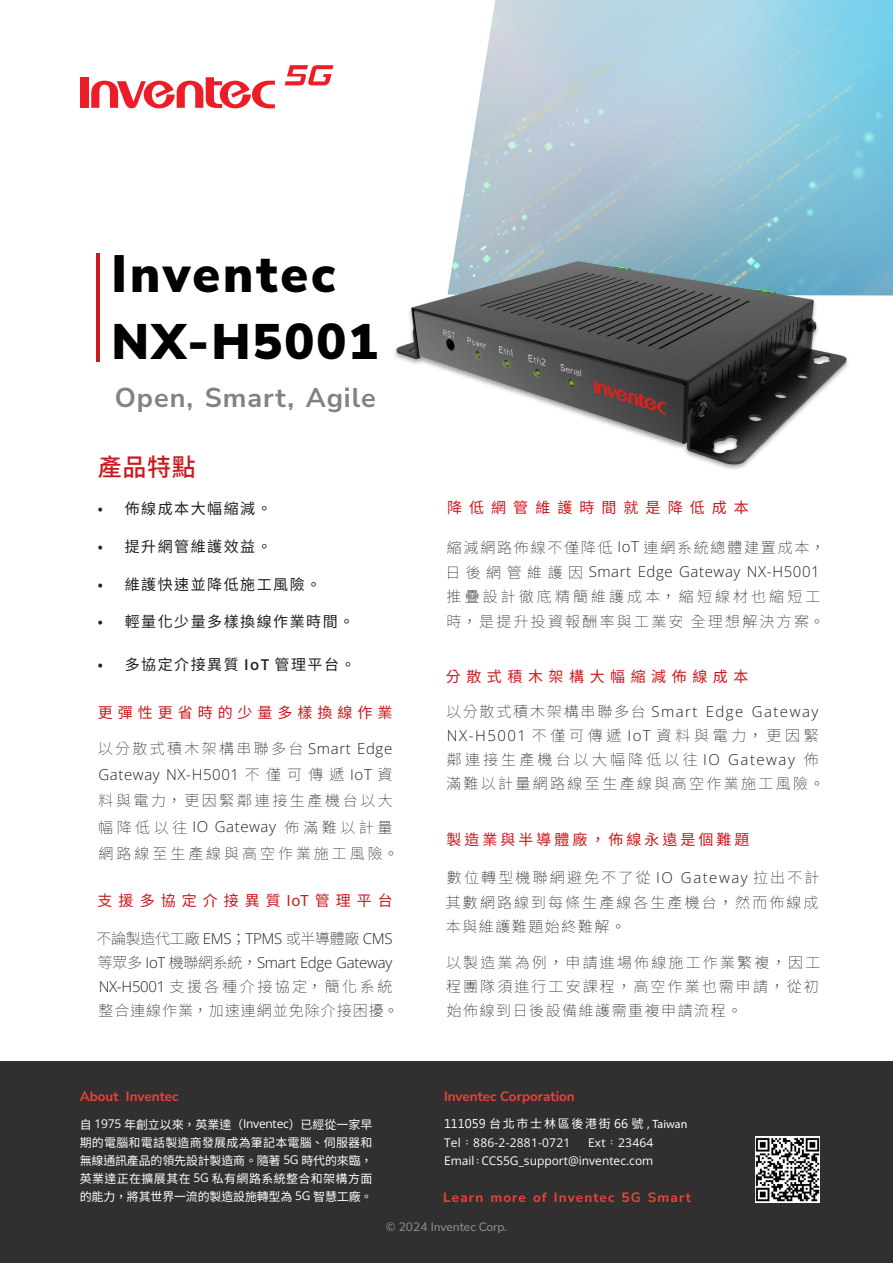
<style>
.page{position:relative;width:893px;height:1263px;background:#fff}
.page>*{position:absolute;margin:0;border:0;box-sizing:border-box;transform-origin:0 0}
.t1{font:900 52.5px "Nunito Sans";letter-spacing:.06em;color:#000;scale:.95 1}
.t2{font:900 49.8px "Nunito Sans";letter-spacing:.04em;color:#000}
.t3{font:700 27px "Nunito Sans";letter-spacing:.035em;color:#808285}
.t4{font:500 24.45px "Source Han Sans TC";color:#cb181e}
.t5{font:200 15px/24.3px "Source Han Sans TC";letter-spacing:.145em;color:#231f20;text-align:justify}
.t6{font:200 15px/26.2px "Source Han Sans TC";letter-spacing:.175em;color:#231f20}
.t7{font:200 15px/24.2px "Source Han Sans TC";letter-spacing:.21em;color:#231f20}
.t8{font:200 15px/24px "Source Han Sans TC";letter-spacing:.065em;color:#231f20}
.t9{font:200 15px/24.9px "Source Han Sans TC";letter-spacing:.205em;color:#231f20}
.t10{font:15px "Source Han Sans TC";letter-spacing:.1em;color:#231f20}
.t11{font:200 15px "Source Han Sans TC";letter-spacing:.115em;color:#231f20}
.t12{font:15px "Source Han Sans TC";letter-spacing:.2em;color:#cb181e}
.t13{font:15px "Source Han Sans TC";letter-spacing:.4em;color:#cb181e}
.t14{font:15px "Source Han Sans TC";letter-spacing:.33em;color:#cb181e}
.t15{font:15px "Source Han Sans TC";letter-spacing:.37em;color:#cb181e}
.t16{font:15px "Source Han Sans TC";letter-spacing:.47em;color:#cb181e}
.t17{font:700 13.5px "Nunito Sans";color:#ee4238}
.t18{font:700 13.5px "Nunito Sans";letter-spacing:.085em;color:#ee4238}
.t19{font:12px/18px "Source Han Sans TC";letter-spacing:.01em;color:#fff;text-align:justify}
.t20{font:12px/18.5px "Open Sans";letter-spacing:.02em;color:#fff}
.t21{font:12px "Open Sans";color:#fff}
.t22{font:12px "Nunito Sans";color:#939598}
.s1{font-family:"Open Sans";font-weight:600}
.s2{font-family:"Open Sans";font-weight:300}
.s3{font-family:"Open Sans"}
.s4{font-family:"Microsoft Jheng Hei"}
.s5{font-family:"Source Han Sans TC"}
.s6{font-family:"Myriad Pro"}
.s7{font-family:"Adobe Ming Std";font-weight:300}
</style>
<div class="page">
<div style="left:0;top:1061px;width:893px;height:202px;background:#312f30"></div>
<img style="left:394px;top:114px;width:499px;height:356px">
<hr style="left:96px;top:253px;width:3px;height:108px;background:#cb181e">
<div style="left:81px;top:77px;width:8px;height:31px;background:#ee1c27"></div>
<svg style="left:91px;top:77px;width:184px;height:31px"></svg>
<svg style="left:285px;top:65px;width:48px;height:20px"></svg>
<img style="left:755px;top:1137px;width:64px;height:65px">
<p class="t1" style="left:112px;top:237px;width:237px">Inventec</p>
<p class="t2" style="left:112px;top:306px;width:268px">NX-H5001</p>
<p class="t3" style="left:115px;top:378px;width:263px">Open, Smart, Agile</p>
<p class="t4" style="left:98px;top:454px;width:100px">產品特點</p>
<p class="t10" style="left:98px;top:500px;width:175px">• 佈線成本大幅縮減。</p>
<p class="t10" style="left:98px;top:538px;width:175px">• 提升網管維護效益。</p>
<p class="t10" style="left:98px;top:576px;width:225px">• 維護快速並降低施工風險。</p>
<p class="t10" style="left:98px;top:613px;width:258px">• 輕量化少量多樣換線作業時間。</p>
<p class="t10" style="left:98px;top:656px;width:259px">• 多協定介接異質 <span class="s1">IoT</span> 管理平台。</p>
<p class="t14" style="left:98px;top:704px;width:296px">更彈性更省時的少量多樣換線作業</p>
<p class="t6" style="left:98px;top:736px;width:302px">以分散式積木架構串聯多台 <span class="s2">Smart Edge<br>Gateway NX-H5001</span> 不僅可傳遞 <span class="s2">IoT</span> 資料與電力，更因緊鄰連接生產機台以大幅降低以往<span class="s2">IO Gateway</span> 佈滿難以計量網路線至生產線與高空作業施工風險。</p>
<p class="t13" style="left:98px;top:892px;width:297px">支援多協定介接異質IoT管理平台</p>
<p class="t8" style="left:96px;top:927px;width:303px">不論製造代工廠 <span class="s2">EMS</span>；<span class="s2">TPMS</span> 或半導體廠 <span class="s2">CMS</span>等眾多 <span class="s2">IoT</span> 機聯網系統，<span class="s2">Smart Edge Gateway<br>NX-H5001</span>支援各種介接協定，簡化系統整合連線作業，加速連網並免除介接困擾。</p>
<p class="t16" style="left:447px;top:499px;width:303px">降低網管維護時間就是降低成本</p>
<p class="t11" style="left:447px;top:539px;width:380px">縮減網路佈線不僅降低 <span class="s2">IoT</span> 連網系統總體建置成本，</p>
<p class="t9" style="left:445px;top:560px;width:381px">日後網管維護因 <span class="s2">Smart Edge Gateway NX-H5001</span>推疊設計徹底精簡維護成本，縮短線材也縮短工時，是提升投資報酬率與工業安 全理想解決方案。</p>
<p class="t15" style="left:446px;top:668px;width:304px">分散式積木架構大幅縮減佈線成本</p>
<p class="t7" style="left:446px;top:700px;width:380px">以分散式積木架構串聯多台 <span class="s2">Smart Edge Gateway<br>NX-H5001</span> 不僅可傳遞 <span class="s2">IoT</span> 資料與電力，更因緊鄰連接生產機台以大幅降低以往 <span class="s2">IO Gateway</span> 佈滿難以計量網路線至生產線與高空作業施工風險。</p>
<p class="t12" style="left:447px;top:831px;width:304px">製造業與半導體廠，佈線永遠是個難題</p>
<p class="t5" style="left:446px;top:866px;width:375px">數位轉型機聯網避免不了從 <span class="s2">IO Gateway</span> 拉出不計其數網路線到每條生產線各生產機台，然而佈線成本與維護難題始終難解。</p>
<p class="t5" style="left:446px;top:950px;width:376px">以製造業為例，申請進場佈線施工作業繁複，因工程團隊須進行工安課程，高空作業也需申請，從初始佈線到日後設備維護需重複申請流程。</p>
<p class="t17" style="left:80px;top:1087px;width:100px">About Inventec</p>
<p class="t17" style="left:444px;top:1087px;width:132px">Inventec Corporation</p>
<p class="t19" style="left:80px;top:1115px;width:294px">自 <span class="s3">1975</span> 年創立以來，英業達（<span class="s3">Inventec</span>）已經從一家早期的電腦和電話製造商發展成為筆記本電腦、伺服器和無線通訊產品的領先設計製造商。隨著 <span class="s3">5G</span> 時代的來臨，英業達正在擴展其在 <span class="s3">5G</span> 私有網路系統整合和架構方面的能力，將其世界一流的製造設施轉型為 <span class="s3">5G</span> 智慧工廠。</p>
<p class="t20" style="left:444px;top:1114px;width:245px"><span class="s4">111059</span> <span class="s5">台北市士林區後港街</span> <span class="s4">66</span> <span class="s5">號</span> <span class="s6">, Taiwan<br></span>Tel<span class="s7">：</span>886-2-2881-0721</p>
<p class="t20" style="left:588px;top:1133px;width:67px">Ext<span class="s7">：</span>23464</p>
<p class="t21" style="left:444px;top:1153px;width:211px">Email<span class="s7">：</span>CCS5G_support@inventec.com</p>
<p class="t18" style="left:443px;top:1188px;width:249px">Learn more of Inventec 5G Smart</p>
<p class="t22" style="left:386px;top:1218px;width:123px">© 2024 Inventec Corp.</p>
</div>
